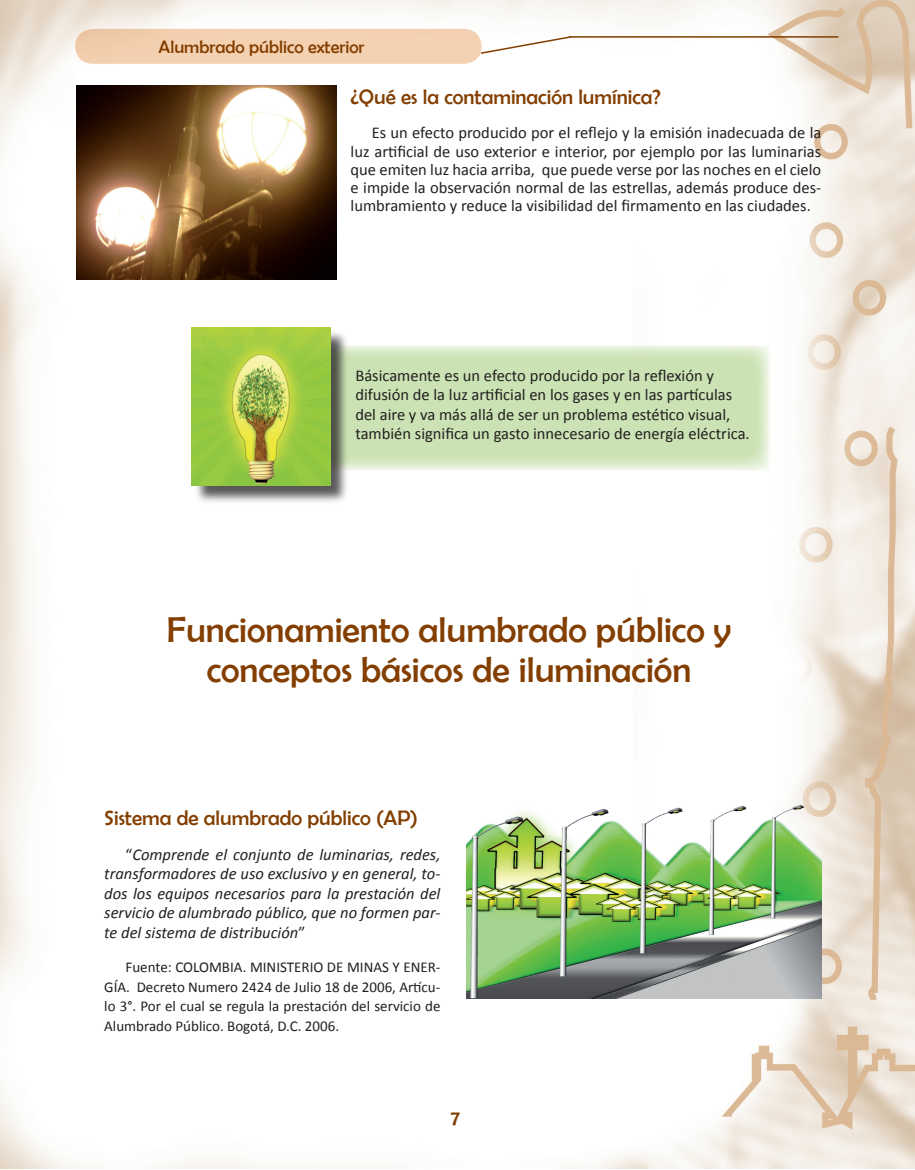
<style>
.page{position:relative;width:915px;height:1170px;background:#fff}
.page>*{position:absolute;margin:0;border:0;box-sizing:border-box;transform-origin:0 0}
.t1{font:36px/39.6px "Berlin Sans FB";color:#833e00;text-align:center}
.t2{font:21px "Berlin Sans FB";color:#833e00}
.t3{font:18px "Berlin Sans FB";color:#833e00}
.t4{font:16.5px/18.1px "Calibri";color:#231f20;text-align:justify}
.t5{font:italic 16.5px/19.5px "Calibri";color:#231f20;text-align:justify}
.t6{font:15px/19.5px "Calibri";color:#231f20;text-align:justify}
.s1{font-style:normal}
</style>
<div class="page">
<img style="left:0;top:0;width:914px;height:1168px">
<hr style="left:569px;top:36px;width:269px;height:2px;background:#833e00">
<svg style="left:75px;top:29px;width:497px;height:35px"></svg>
<img style="left:77px;top:85px;width:259px;height:195px">
<div style="left:247px;top:345px;width:523px;height:125px;background:#cbe3b4"></div>
<div style="left:193px;top:329px;width:158px;height:175px;background:#231f20;opacity:.75"></div>
<img style="left:191px;top:328px;width:139px;height:157px">
<img style="left:466px;top:769px;width:355px;height:229px">
<svg style="left:450px;top:1112px;width:9px;height:13px"></svg>
<p class="t3" style="left:158px;top:37px;width:207px">Alumbrado público exterior</p>
<p class="t2" style="left:350px;top:85px;width:312px">¿Qué es la contaminación lumínica?</p>
<p class="t4" style="left:350px;top:123px;width:472px;text-indent:21px">Es un efecto producido por el reflejo y la emisión inadecuada de la luz artificial de uso exterior e interior, por ejemplo por las luminarias que emiten luz hacia arriba, que puede verse por las noches en el cielo e impide la observación normal de las estrellas, además produce des&shy;lumbramiento y reduce la visibilidad del firmamento en las ciudades.</p>
<p class="t4" style="left:355px;top:364px;width:396px;line-height:19.5px;text-align:left">Básicamente es un efecto producido por la reflexión y difusión de la luz artificial en los gases y en las partículas del aire y va más allá de ser un problema estético visual, también significa un gasto innecesario de energía eléctrica.</p>
<h1 class="t1" style="left:167px;top:609px;width:565px">Funcionamiento alumbrado público y conceptos básicos de iluminación</h1>
<p class="t2" style="left:104px;top:806px;width:315px">Sistema de alumbrado público (AP)</p>
<p class="t5" style="left:104px;top:843px;width:337px;text-indent:21px"><span class="s1">“</span>Comprende el conjunto de luminarias, redes, transformadores de uso exclusivo y en general, to&shy;dos los equipos necesarios para la prestación del servicio de alumbrado público, que no formen par&shy;te del sistema de distribución<span class="s1">”</span></p>
<p class="t6" style="left:104px;top:956px;width:337px;text-indent:21px">Fuente: COLOMBIA. MINISTERIO DE MINAS Y ENER-GÍA. Decreto Numero 2424 de Julio 18 de 2006, Artícu&shy;lo 3°. Por el cual se regula la prestación del servicio de Alumbrado Público. Bogotá, D.C. 2006.</p>
</div>
